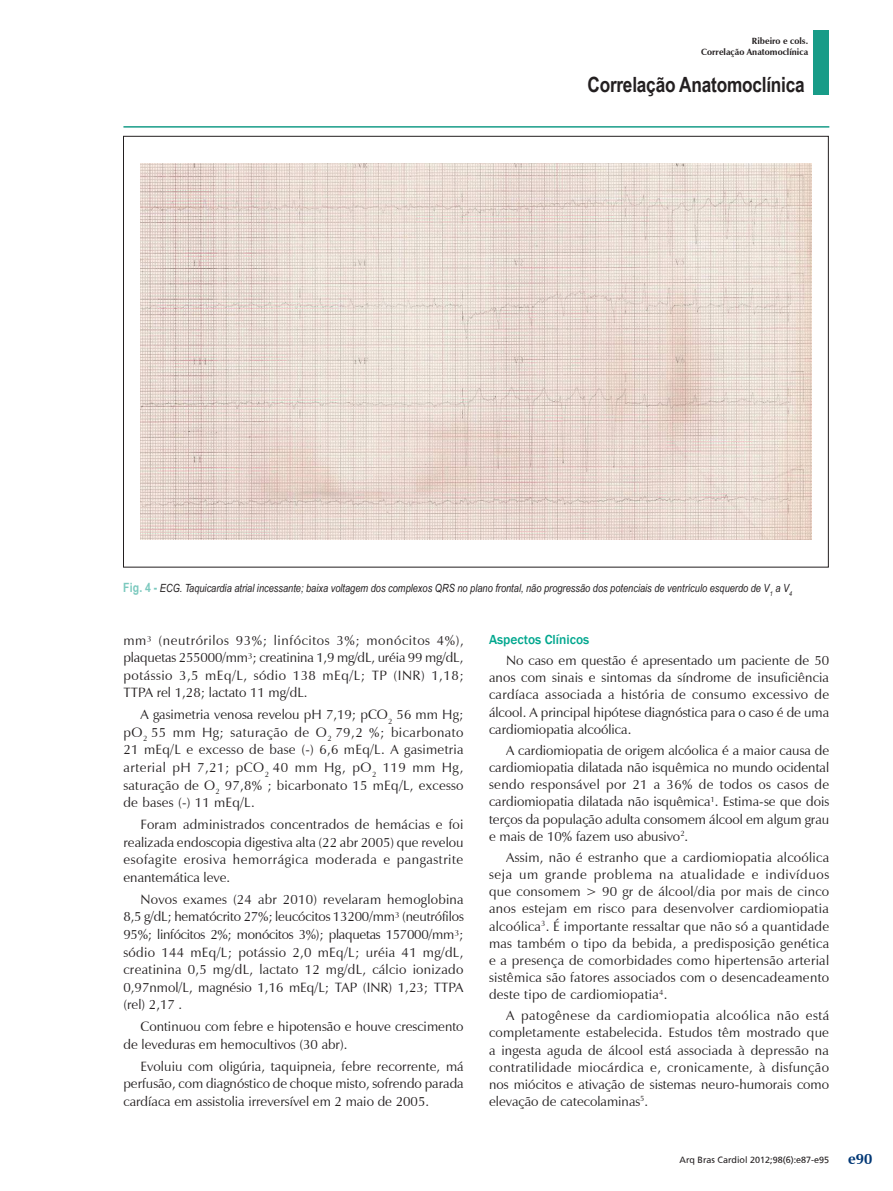
<style>
.page{position:relative;width:893px;height:1191px;background:#fff}
.page>*{position:absolute;margin:0;border:0;box-sizing:border-box;transform-origin:0 0}
.t1{font:700 21px "Arial Narrow";letter-spacing:-.01em;color:#231f20}
.t2{font:700 15px "Zapf Humanist 601 BT";color:#013775}
.Texto{font:13.5px/17.1px "Zapf Humanist 601 BT";color:#231f20;text-align:justify}
.Subtítulo{font:500 13.5px "Franklin Gothic";color:#00a78e}
._03_TABELA_ref{font:italic 11.25px "Arial Narrow";color:#231f20}
.t3{font:700 9px/10.8px "Zapf Humanist 601 BT";color:#231f20;text-align:right}
.t4{font:9px "Frutiger";color:#231f20}
.s1{font-weight:700;font-style:normal;font-size:12.75px;color:#7bc9be}
</style>
<div class="page">
<div style="left:813px;top:30px;width:16px;height:64px;background:#189c88"></div>
<hr style="left:123px;top:126px;width:706px;height:2px;background:#189c88">
<img style="left:140px;top:164px;width:672px;height:375px">
<p class="t3" style="left:701px;top:36px;width:109px">Ribeiro e cols.<br>Correlação Anatomoclínica</p>
<h1 class="t1" style="left:587px;top:69px;width:219px">Correlação Anatomoclínica</h1>
<p class="_03_TABELA_ref" style="left:123px;top:580px;width:670px"><span class="s1">Fig. 4 -</span> ECG. Taquicardia atrial incessante; baixa voltagem dos complexos QRS no plano frontal, não progressão dos potenciais de ventrículo esquerdo de V<sub>1</sub> a V<sub>4</sub></p>
<p class="Texto" style="left:123px;top:631px;width:342px;line-height:17.5px">mm³ (neutrórilos 93%; linfócitos 3%; monócitos 4%), plaquetas 255000/mm³; creatinina 1,9 mg/dL, uréia 99 mg/dL, potássio 3,5 mEq/L, sódio 138 mEq/L; TP (INR) 1,18; TTPA rel 1,28; lactato 11 mg/dL.</p>
<p class="Texto" style="left:123px;top:706px;width:342px;line-height:17.5px;text-indent:17px">A gasimetria venosa revelou pH 7,19; pCO<sub>2</sub> 56 mm Hg; pO<sub>2</sub> 55 mm Hg; saturação de O<sub>2</sub> 79,2 %; bicarbonato 21 mEq/L e excesso de base (-) 6,6 mEq/L. A gasimetria arterial pH 7,21; pCO<sub>2</sub> 40 mm Hg, pO<sub>2</sub> 119 mm Hg, saturação de O<sub>2</sub> 97,8% ; bicarbonato 15 mEq/L, excesso de bases (-) 11 mEq/L.</p>
<p class="Texto" style="left:123px;top:815px;width:342px;line-height:17.5px;text-indent:17px">Foram administrados concentrados de hemácias e foi realizada endoscopia digestiva alta (22 abr 2005) que revelou esofagite erosiva hemorrágica moderada e pangastrite enantemática leve.</p>
<p class="Texto" style="left:123px;top:890px;width:342px;line-height:17.5px;text-indent:17px">Novos exames (24 abr 2010) revelaram hemoglobina 8,5 g/dL; hematócrito 27%; leucócitos 13200/mm³ (neutrófilos 95%; linfócitos 2%; monócitos 3%); plaquetas 157000/mm³; sódio 144 mEq/L; potássio 2,0 mEq/L; uréia 41 mg/dL, creatinina 0,5 mg/dL, lactato 12 mg/dL, cálcio ionizado 0,97nmol/L, magnésio 1,16 mEq/L; TAP (INR) 1,23; TTPA (rel) 2,17 .</p>
<p class="Texto" style="left:123px;top:1017px;width:342px;line-height:17.5px;text-indent:17px">Continuou com febre e hipotensão e houve crescimento de leveduras em hemocultivos (30 abr).</p>
<p class="Texto" style="left:123px;top:1057px;width:342px;line-height:17.5px;text-indent:17px">Evoluiu com oligúria, taquipneia, febre recorrente, má perfusão, com diagnóstico de choque misto, sofrendo parada cardíaca em assistolia irreversível em 2 maio de 2005.</p>
<p class="Subtítulo" style="left:489px;top:631px;width:102px">Aspectos Clínicos</p>
<p class="Texto" style="left:489px;top:652px;width:342px;text-indent:17px">No caso em questão é apresentado um paciente de 50 anos com sinais e sintomas da síndrome de insuficiência cardíaca associada a história de consumo excessivo de álcool. A principal hipótese diagnóstica para o caso é de uma cardiomiopatia alcoólica.</p>
<p class="Texto" style="left:489px;top:742px;width:342px;text-indent:17px">A cardiomiopatia de origem alcóolica é a maior causa de cardiomiopatia dilatada não isquêmica no mundo ocidental sendo responsável por 21 a 36% de todos os casos de cardiomiopatia dilatada não isquêmica<sup>1</sup>. Estima-se que dois terços da população adulta consomem álcool em algum grau e mais de 10% fazem uso abusivo<sup>2</sup>.</p>
<p class="Texto" style="left:489px;top:849px;width:342px;text-indent:17px">Assim, não é estranho que a cardiomiopatia alcoólica seja um grande problema na atualidade e indivíduos que consomem &gt; 90 gr de álcool/dia por mais de cinco anos estejam em risco para desenvolver cardiomiopatia alcoólica<sup>3</sup>. É importante ressaltar que não só a quantidade mas também o tipo da bebida, a predisposição genética e a presença de comorbidades como hipertensão arterial sistêmica são fatores associados com o desencadeamento deste tipo de cardiomiopatia<sup>4</sup>.</p>
<p class="Texto" style="left:489px;top:1007px;width:342px;text-indent:17px">A patogênese da cardiomiopatia alcoólica não está completamente estabelecida. Estudos têm mostrado que a ingesta aguda de álcool está associada à depressão na contratilidade miocárdica e, cronicamente, à disfunção nos miócitos e ativação de sistemas neuro-humorais como elevação de catecolaminas<sup>5</sup>.</p>
<p class="t4" style="left:680px;top:1154px;width:151px">Arq Bras Cardiol 2012;98(6):e87-e95</p>
<p class="t2" style="left:848px;top:1149px;width:26px">e90</p>
</div>
